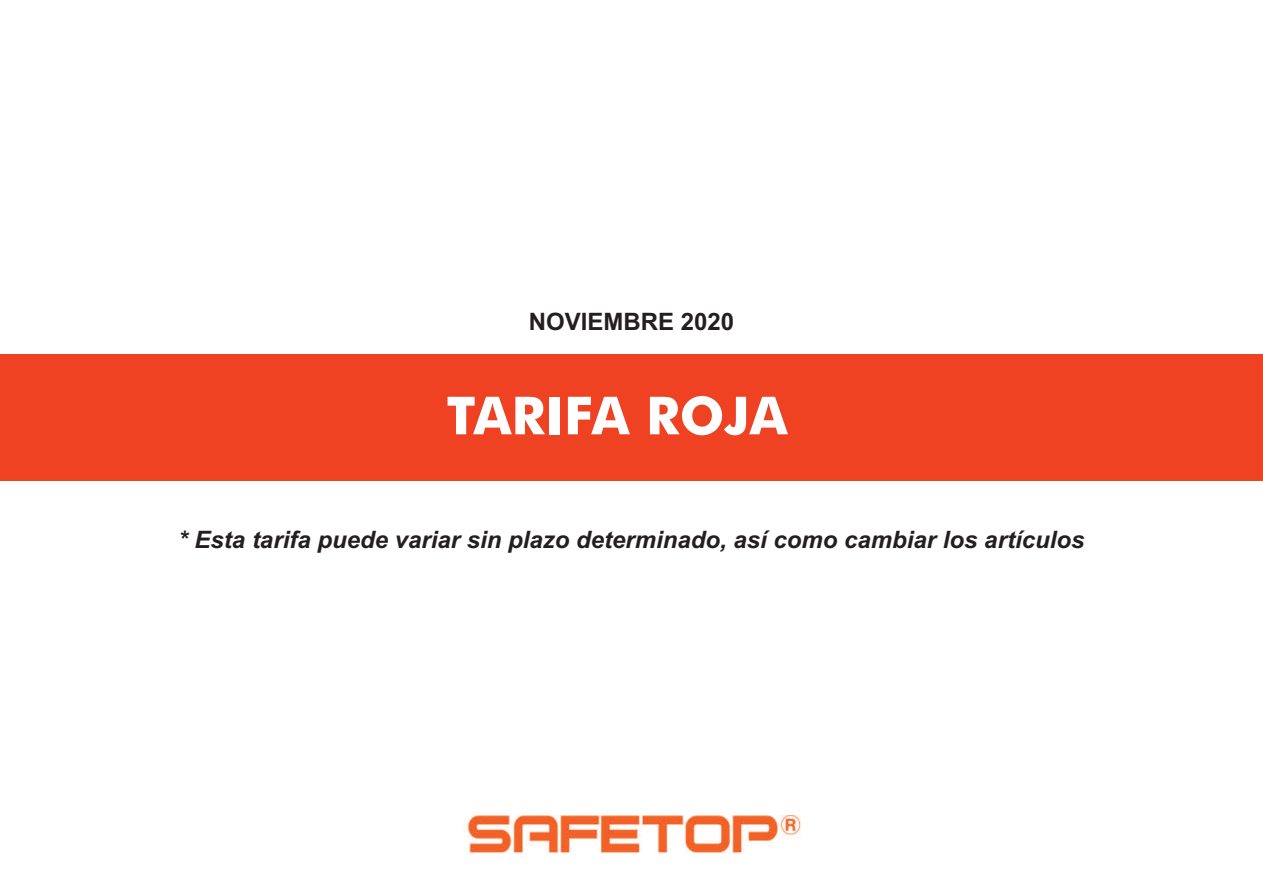
<style>
.page{position:relative;width:1263px;height:893px;background:#fff}
.page>*{position:absolute;margin:0;border:0;box-sizing:border-box;transform-origin:0 0}
.t1{font:700 52.5px "Futura BT";color:#fff}
.t2{font:italic 700 24px "Arial";color:#231f20}
.t3{font:700 24px "Arial";color:#231f20}
</style>
<div class="page">
<div style="left:0;top:354px;width:1263px;height:126px;background:#ef4223"></div>
<img style="left:465px;top:816px;width:336px;height:37px">
<p class="t3" style="left:529px;top:308px;width:207px">NOVIEMBRE 2020</p>
<h1 class="t1" style="left:447px;top:385px;width:342px">TARIFA ROJA</h1>
<p class="t2" style="left:179px;top:526px;width:907px">* Esta tarifa puede variar sin plazo determinado, así como cambiar los artículos</p>
</div>
